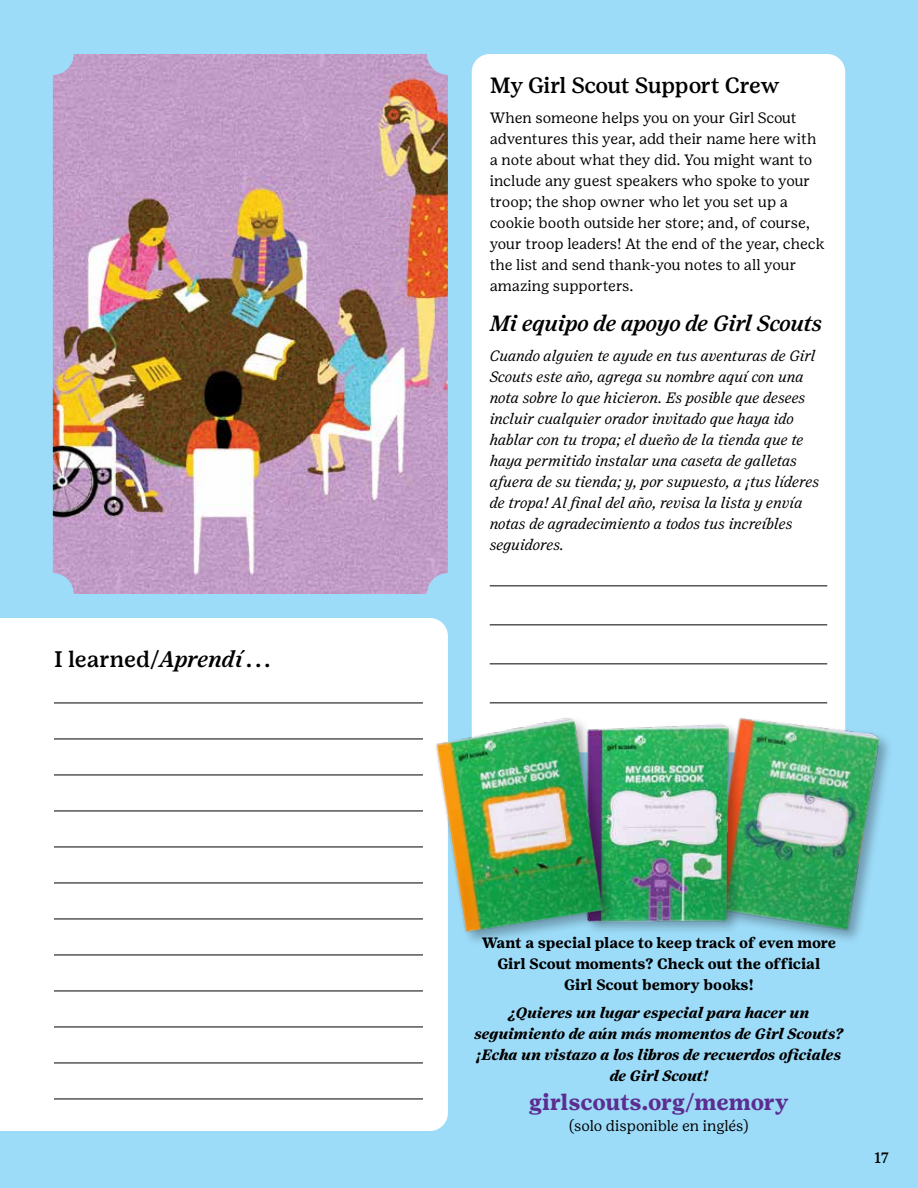
<style>
.page{position:relative;width:918px;height:1188px;background:#9ddcf9}
.page>*{position:absolute;margin:0;border:0;box-sizing:border-box;transform-origin:0 0}
.t1{font:700 22.5px "Girl Scout Text";letter-spacing:-.01em;color:#5c2d91}
.t2{font:500 22.5px "Girl Scout Text";letter-spacing:-.005em;color:#000}
.t3{font:italic 500 22.05px "Girl Scout Text";letter-spacing:-.02em;color:#000}
.t4{font:500 22.05px "Girl Scout Text";letter-spacing:-.025em;color:#000}
.t5{font:italic 15px/21px "Girl Scout Text";color:#000}
.t6{font:15px/21px "Girl Scout Text";letter-spacing:-.005em;color:#000}
.t7{font:italic 700 15px/21px "Girl Scout Text";color:#000;text-align:center}
.t8{font:700 15px/21px "Girl Scout Text";letter-spacing:-.01em;color:#000;text-align:center}
.t9{font:500 15px "Girl Scout Text";color:#000}
.s1{font-style:italic}
</style>
<div class="page">
<div style="left:0;top:618px;width:448px;height:513px;background:#fff"></div>
<hr style="left:54px;top:703px;width:369px;height:1px;background:#000">
<hr style="left:54px;top:739px;width:369px;height:1px;background:#000">
<hr style="left:54px;top:775px;width:369px;height:1px;background:#000">
<hr style="left:54px;top:811px;width:369px;height:1px;background:#000">
<hr style="left:54px;top:847px;width:369px;height:1px;background:#000">
<hr style="left:54px;top:883px;width:369px;height:1px;background:#000">
<hr style="left:54px;top:919px;width:369px;height:1px;background:#000">
<hr style="left:54px;top:955px;width:369px;height:1px;background:#000">
<hr style="left:54px;top:991px;width:369px;height:1px;background:#000">
<hr style="left:54px;top:1027px;width:369px;height:1px;background:#000">
<hr style="left:54px;top:1063px;width:369px;height:1px;background:#000">
<hr style="left:54px;top:1099px;width:369px;height:1px;background:#000">
<div style="left:472px;top:54px;width:373px;height:698px;background:#fff;border-radius:18px"></div>
<hr style="left:490px;top:585px;width:337px;height:1px;background:#000">
<hr style="left:490px;top:624px;width:337px;height:1px;background:#000">
<hr style="left:490px;top:663px;width:337px;height:1px;background:#000">
<hr style="left:490px;top:702px;width:337px;height:1px;background:#000">
<img style="left:53px;top:54px;width:395px;height:540px">
<img style="left:671px;top:695px;width:218px;height:245px">
<img style="left:649px;top:711px;width:121px;height:221px">
<img style="left:396px;top:698px;width:253px;height:252px">
<h1 class="t2" style="left:54px;top:646px;width:218px">I learned/<span class="s1">Aprendí</span>...</h1>
<h2 class="t4" style="left:490px;top:72px;width:291px">My Girl Scout Support Crew</h2>
<p class="t6" style="left:490px;top:107px;width:337px">When someone helps you on your Girl Scout adventures this year, add their name here with a note about what they did. You might want to include any guest speakers who spoke to your troop; the shop owner who let you set up a cookie booth outside her store; and, of course, your troop leaders! At the end of the year, check the list and send thank-you notes to all your amazing supporters.</p>
<h2 class="t3" style="left:490px;top:311px;width:334px">Mi equipo de apoyo de Girl Scouts</h2>
<p class="t5" style="left:490px;top:345px;width:331px">Cuando alguien te ayude en tus aventuras de Girl Scouts este año, agrega su nombre aquí con una nota sobre lo que hicieron. Es posible que desees incluir cualquier orador invitado que haya ido hablar con tu tropa; el dueño de la tienda que te haya permitido instalar una caseta de galletas afuera de su tienda; y, por supuesto, a ¡tus líderes de tropa! Al final del año, revisa la lista y envía notas de agradecimiento a todos tus increíbles seguidores.</p>
<p class="t8" style="left:482px;top:932px;width:356px">Want a special place to keep track of even more<br>Girl Scout moments? Check out the official<br>Girl Scout bemory books!</p>
<p class="t7" style="left:474px;top:1003px;width:370px">¿Quieres un lugar especial para hacer un seguimiento de aún más momentos de Girl Scouts? ¡Echa un vistazo a los libros de recuerdos oficiales de Girl Scout!</p>
<h1 class="t1" style="left:529px;top:1088px;width:261px">girlscouts.org/memory</h1>
<p class="t6" style="left:569px;top:1115px;width:181px">(solo disponible en inglés)</p>
<p class="t9" style="left:875px;top:1148px;width:16px">17</p>
</div>
